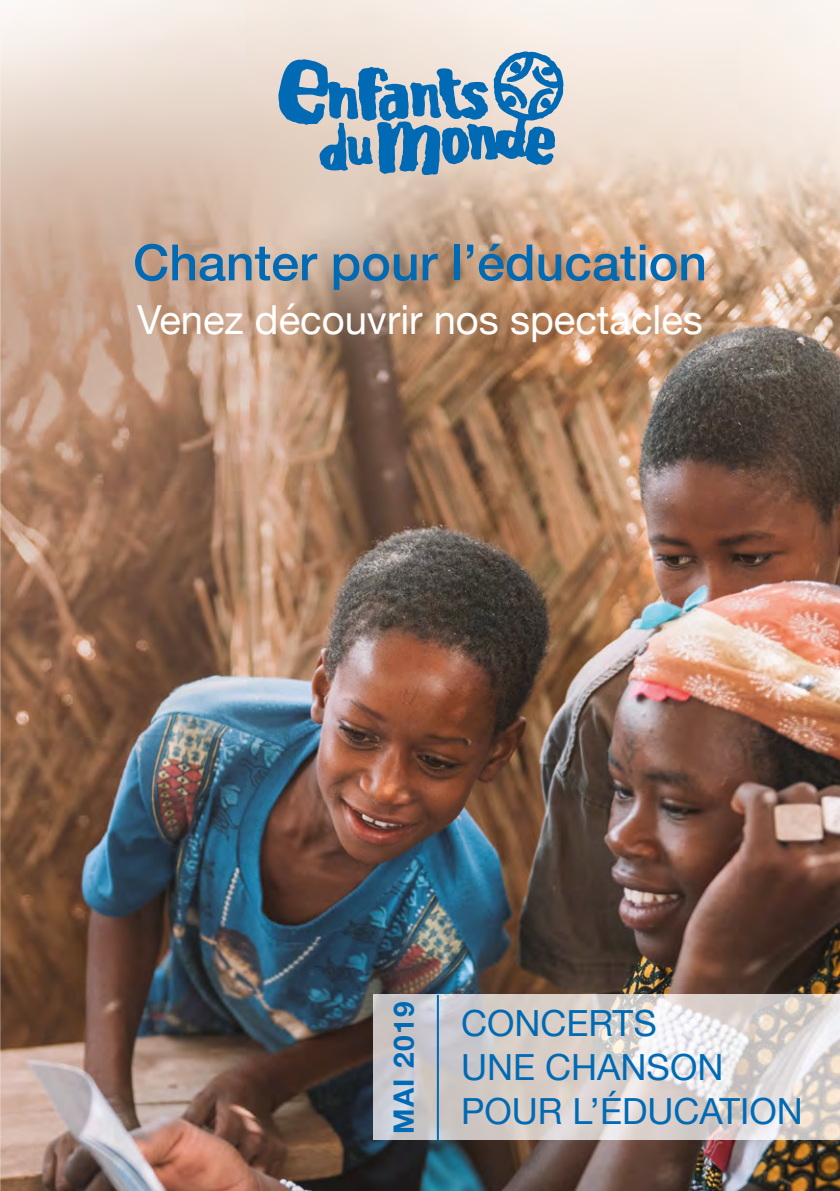
<style>
.page{position:relative;width:840px;height:1191px;background:#fff}
.page>*{position:absolute;margin:0;border:0;box-sizing:border-box;transform-origin:0 0}
.t1{font:500 50px "Helvetica Neue";color:#006ab5}
.t2{font:40px "Helvetica Neue";color:#fff}
.t3{font:36px/44px "Helvetica Neue";color:#006ab5}
.t4{font:700 28px "Helvetica Neue";letter-spacing:.05em;color:#006ab5}
</style>
<div class="page">
<img style="left:0;top:0;width:839px;height:1191px">
<svg style="left:278px;top:50px;width:286px;height:126px;background:#83a8c2"></svg>
<img style="left:373px;top:995px;width:466px;height:145px">
<hr style="left:436px;top:995px;width:2px;height:145px;background:#006ab5">
<h1 class="t1" style="left:133px;top:222px;width:575px">Chanter pour l’éducation</h1>
<p class="t2" style="left:137px;top:291px;width:567px">Venez découvrir nos spectacles</p>
<p class="t4" style="left:382px;top:1134px;width:134px;rotate:-90deg">MAI 2019</p>
<p class="t3" style="left:461px;top:1003px;width:263px">CONCERTS<br>UNE CHANSON</p>
<p class="t3" style="left:461px;top:1090px;width:343px">POUR L’ÉDUCATION</p>
</div>
